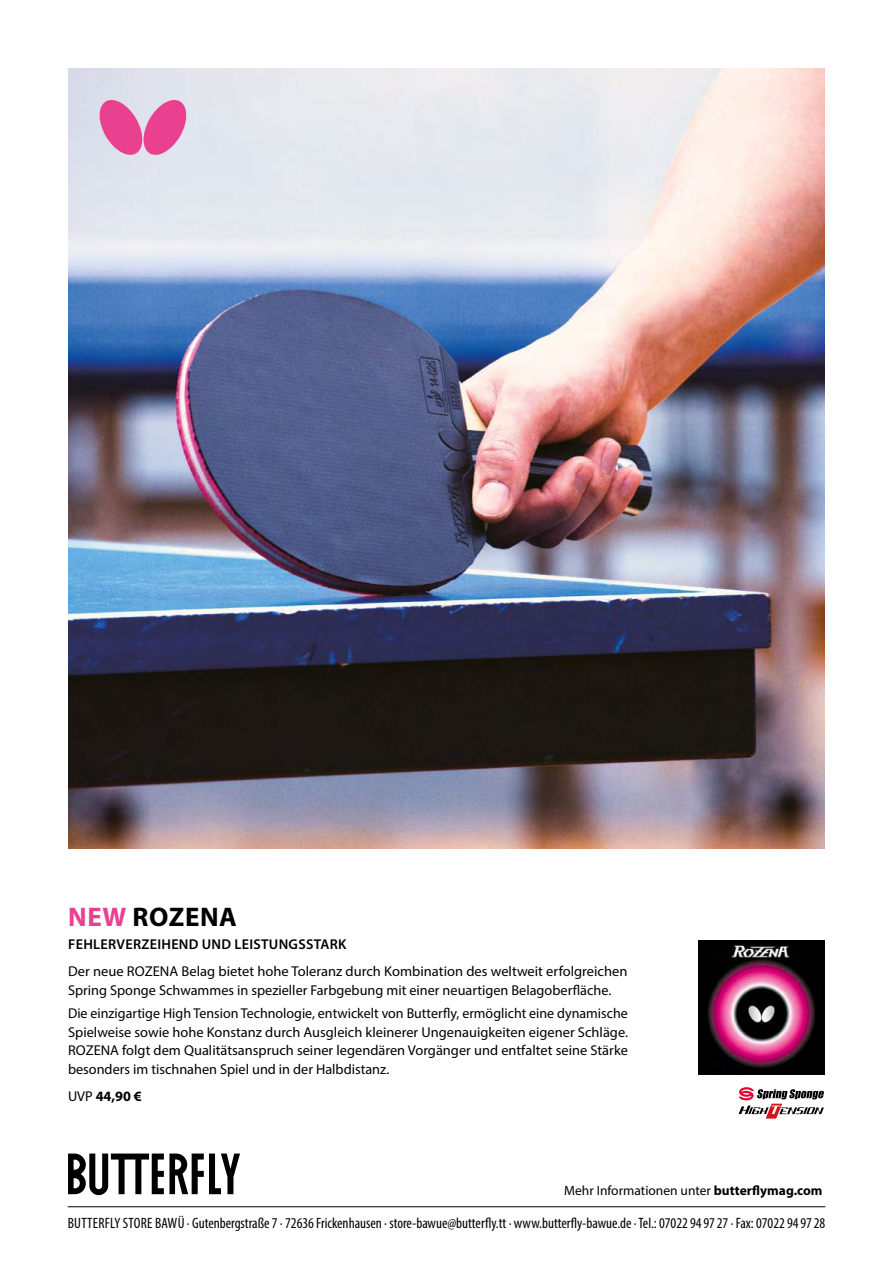
<style>
.page{position:relative;width:893px;height:1263px;background:#fff}
.page>*{position:absolute;margin:0;border:0;box-sizing:border-box;transform-origin:0 0}
.t1{font:700 27px "Myriad Pro";letter-spacing:.02em;color:#000}
.t2{font:condensed 15px "Myriad Pro";color:#000}
.t3{font:14.25px/18.8px "Myriad Pro";color:#000}
.t4{font:600 14.25px "Myriad Pro";letter-spacing:.02em;color:#000}
.t5{font:700 14.25px "Myriad Pro";color:#000}
.t6{font:13.5px "Myriad Pro";color:#000}
.s1{color:#e94190}
.s2{font-weight:400}
.s3{font-weight:700}
</style>
<div class="page">
<img style="left:68px;top:68px;width:757px;height:781px">
<img style="left:699px;top:940px;width:126px;height:134px">
<svg style="left:739px;top:1087px;width:85px;height:31px"></svg>
<svg style="left:68px;top:1153px;width:172px;height:42px"></svg>
<svg style="left:100px;top:100px;width:86px;height:55px;background:#e572ac"></svg>
<hr style="left:68px;top:1206px;width:757px;height:1px;background:#000">
<h1 class="t1" style="left:68px;top:899px;width:170px"><span class="s1">NEW</span> ROZENA</h1>
<p class="t4" style="left:68px;top:935px;width:280px">FEHLERVERZEIHEND UND LEISTUNGSSTARK</p>
<p class="t3" style="left:68px;top:962px;width:561px">Der neue ROZENA Belag bietet hohe Toleranz durch Kombination des weltweit erfolgreichen<br>Spring Sponge Schwammes in spezieller Farbgebung mit einer neuartigen Belagoberfläche.</p>
<p class="t3" style="left:68px;top:1003px;width:561px;text-align:justify">Die einzigartige High Tension Technologie, entwickelt von Butterfly, ermöglicht eine dynamische Spielweise sowie hohe Konstanz durch Ausgleich kleinerer Ungenauigkeiten eigener Schläge.<br>ROZENA folgt dem Qualitätsanspruch seiner legendären Vorgänger und entfaltet seine Stärke besonders im tischnahen Spiel und in der Halbdistanz.</p>
<p class="t5" style="left:68px;top:1087px;width:75px"><span class="s2">UVP</span> 44,90 €</p>
<p class="t6" style="left:564px;top:1182px;width:260px">Mehr Informationen unter <span class="s3">butterflymag.com</span></p>
<p class="t2" style="left:68px;top:1214px;width:759px">BUTTERFLY STORE BAWÜ · Gutenbergstraße 7 · 72636 Frickenhausen · store-bawue@butterfly.tt · www.butterfly-bawue.de · Tel.: 07022 949727 · Fax: 07022 949728</p>
</div>
